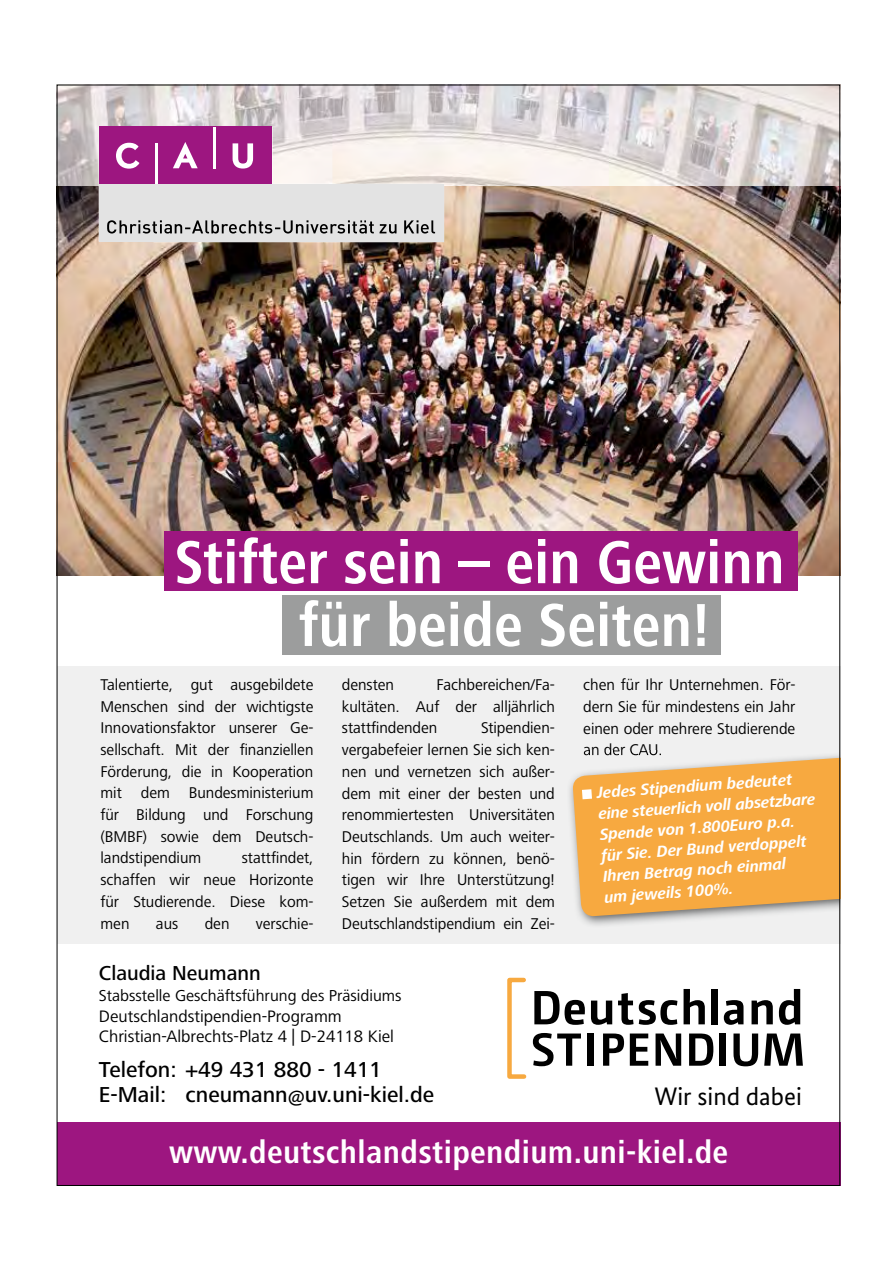
<style>
.page{position:relative;width:893px;height:1263px;background:#fff}
.page>*{position:absolute;margin:0;border:0;box-sizing:border-box;transform-origin:0 0}
.t1{font:700 condensed 62.7px/62.7px "Frutiger Next LT";color:#fff}
.t2{font:700 condensed 32.85px "Frutiger Next LT";letter-spacing:.01em;color:#fff;scale:1.04 1}
.t3{font:25.35px "Bundes Sans";color:#000}
.t4{font:500 22.35px/25.3px "Frutiger Next LT";color:#000}
.t5{font:500 20.85px "Frutiger Next LT";color:#000}
.t6{font:17.25px/20.9px "Frutiger Next LT";color:#000}
.t7{font:italic 700 16.5px/20.9px "Frutiger Next LT";color:#fff;scale:.96 1}
.t8{font:16.5px "Frutiger Next LT";color:#000}
.t9{font:16.2px/21.6px "Frutiger Next LT";letter-spacing:-.005em;color:#000;text-align:justify}
</style>
<div class="page">
<div style="left:57px;top:666px;width:783px;height:277px;background:#f0f0f0"></div>
<svg style="left:534px;top:991px;width:51px;height:34px"></svg>
<svg style="left:591px;top:1000px;width:21px;height:25px"></svg>
<svg style="left:618px;top:993px;width:59px;height:32px"></svg>
<svg style="left:684px;top:989px;width:21px;height:35px"></svg>
<div style="left:711px;top:989px;width:7px;height:35px;background:#000"></div>
<svg style="left:724px;top:1000px;width:19px;height:25px"></svg>
<svg style="left:751px;top:1000px;width:22px;height:24px"></svg>
<svg style="left:779px;top:989px;width:21px;height:36px"></svg>
<svg style="left:533px;top:1033px;width:48px;height:33px"></svg>
<div style="left:588px;top:1033px;width:6px;height:33px;background:#000"></div>
<svg style="left:603px;top:1033px;width:21px;height:33px"></svg>
<svg style="left:630px;top:1033px;width:18px;height:33px"></svg>
<svg style="left:655px;top:1033px;width:26px;height:33px"></svg>
<svg style="left:689px;top:1033px;width:24px;height:33px"></svg>
<div style="left:720px;top:1033px;width:6px;height:33px;background:#000"></div>
<svg style="left:733px;top:1033px;width:25px;height:33px"></svg>
<svg style="left:764px;top:1033px;width:39px;height:33px"></svg>
<div style="left:507px;top:978px;width:19px;height:101px;border:4px solid #f7a940"></div>
<div style="left:57px;top:1122px;width:783px;height:64px;background:#9d1680"></div>
<img style="left:59px;top:87px;width:779px;height:489px">
<div style="left:164px;top:531px;width:634px;height:60px;background:#9d1680"></div>
<div style="left:282px;top:595px;width:439px;height:60px;background:#9c9d9d"></div>
<svg style="left:99px;top:127px;width:345px;height:115px;background:#d0b0c7"></svg>
<img style="left:569px;top:752px;width:269px;height:173px">
<img style="left:584px;top:751px;width:77px;height:4px">
<svg style="left:572px;top:757px;width:266px;height:160px;background:#f2af55"></svg>
<h1 class="t1" style="left:299px;top:531px;width:488px;text-indent:-124px">Stifter sein – ein Gewinn für beide Seiten!</h1>
<p class="t9" style="left:101px;top:674px;width:214px">Talentierte, gut ausgebildete Menschen sind der wichtigste Innovationsfaktor unserer Ge&shy;sellschaft. Mit der finanziellen Förderung, die in Kooperation mit dem Bundesministerium für Bildung und Forschung (BMBF) sowie dem Deutsch&shy;landstipendium</p>
<p class="t9" style="left:101px;top:847px;width:214px;text-indent:141px">stattfindet, schaffen wir neue Horizonte für Studierende. Diese kom&shy;men</p>
<p class="t9" style="left:156px;top:912px;width:24px">aus</p>
<p class="t9" style="left:205px;top:912px;width:26px">den</p>
<p class="t9" style="left:256px;top:912px;width:59px">verschie-</p>
<p class="t9" style="left:342px;top:674px;width:214px;text-indent:95px">Fachbereichen/Fa&shy;kultäten. Auf der alljährlich stattfindenden</p>
<p class="t9" style="left:342px;top:674px;width:54px">densten</p>
<p class="t9" style="left:342px;top:717px;width:214px;text-indent:139px">Stipendien&shy;vergabefeier lernen Sie sich ken&shy;nen und vernetzen sich außer&shy;dem mit einer der besten und renommiertesten Universitäten Deutschlands. Um auch weiter&shy;hin fördern zu können, benö&shy;tigen wir Ihre Unterstützung!<br>Setzen Sie außerdem mit dem Deutschlandstipendium ein Zei-</p>
<p class="t9" style="left:583px;top:674px;width:214px">chen für Ihr Unternehmen. För&shy;dern Sie für mindestens ein Jahr einen oder mehrere Studierende an der CAU.</p>
<p class="t7" style="left:596px;top:782px;width:228px;rotate:-4deg">Jedes Stipendium bedeutet eine steuerlich voll absetzbare<br>Spende von 1.800Euro p.a. für Sie. Der Bund verdoppelt<br>Ihren Betrag noch einmal<br>um jew eils 100% .</p>
<p class="t5" style="left:99px;top:961px;width:164px">Claudia Neumann</p>
<p class="t8" style="left:99px;top:986px;width:304px">Stabsstelle Geschäftsführung des Präsidiums</p>
<p class="t6" style="left:99px;top:1005px;width:296px">Deutschlandstipendien-Programm<br>Christian-Albrechts-Platz 4 | D-24118 Kiel</p>
<h3 class="t4" style="left:99px;top:1057px;width:337px">Telefon: +49 431 880 - 1411<br>E-Mail: cneumann@uv.uni-kiel.de</h3>
<h3 class="t3" style="left:654px;top:1081px;width:149px">Wir sind dabei</h3>
<h2 class="t2" style="left:169px;top:1134px;width:539px">www.deutschlandstipendium.uni-kiel.de</h2>
</div>
